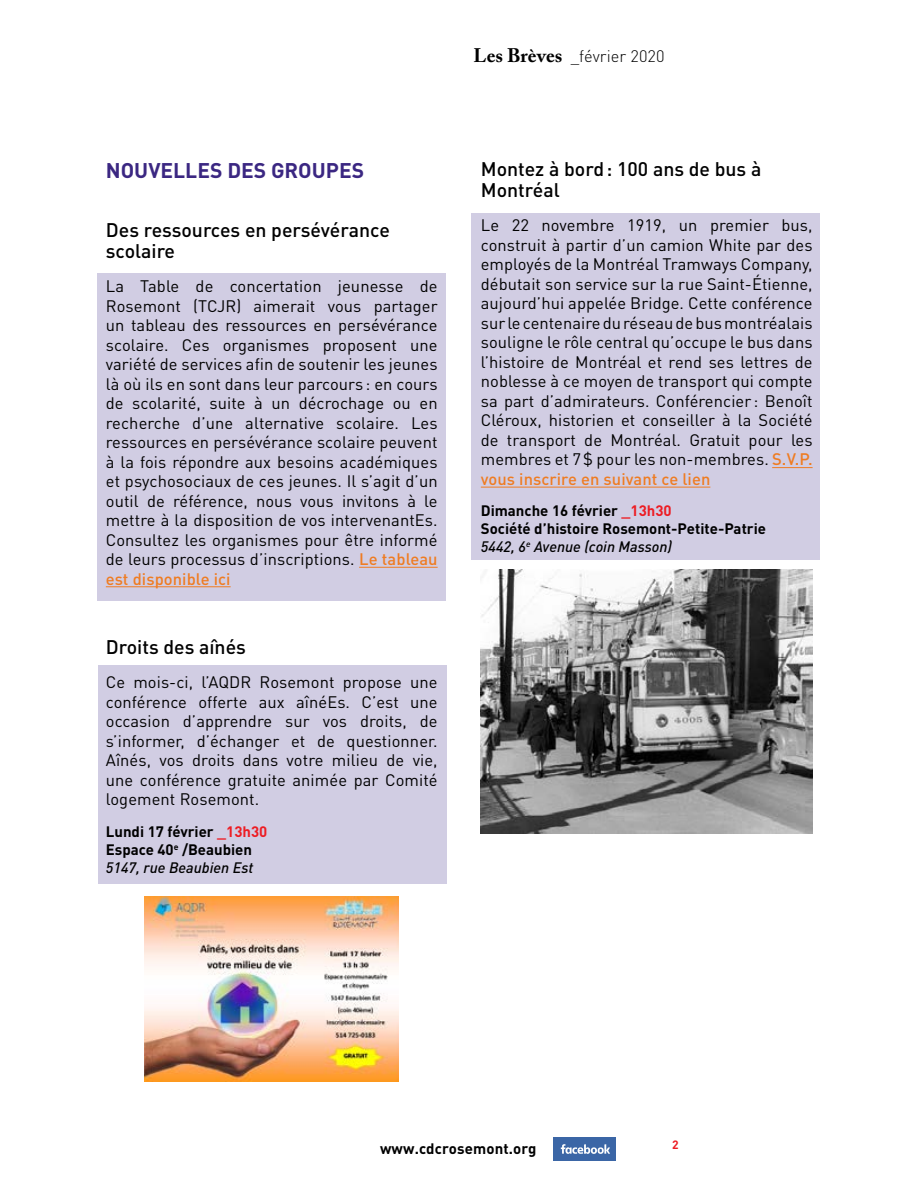
<style>
.page{position:relative;width:918px;height:1188px;background:#fff}
.page>*{position:absolute;margin:0;border:0;box-sizing:border-box;transform-origin:0 0}
.t1{font:700 21px "DIN Pro";color:#3b2782}
.t2{font:500 19.5px/21px "DIN";color:#000}
.t3{font:16.5px/19.5px "DIN Pro";letter-spacing:.005em;color:#000;text-align:justify}
.t4{font:300 16.5px "DIN Pro";letter-spacing:.005em;color:#000}
.t5{font:700 15px/18px "DIN Pro";color:#000}
.t6{font:700 12px "DIN Pro";color:#ed1d24}
.s1{font-family:"Adobe Caslon Pro";font-weight:700;font-size:19.5px}
.s2{font-weight:500;color:#ef7c22}
.s3{color:#ed1d24}
.s4{font-weight:500;font-style:italic}
</style>
<div class="page">
<div style="left:554px;top:1137px;width:62px;height:24px;background:#3b66a6"></div>
<svg style="left:561px;top:1144px;width:49px;height:10px"></svg>
<div style="left:98px;top:665px;width:349px;height:218px;background:#d1cde3"></div>
<div style="left:471px;top:213px;width:349px;height:346px;background:#d1cde3"></div>
<div style="left:98px;top:273px;width:348px;height:327px;background:#d1cde3"></div>
<hr style="left:359px;top:567px;width:79px;height:1px;background:#ef7c22">
<hr style="left:106px;top:586px;width:125px;height:1px;background:#ef7c22">
<hr style="left:772px;top:467px;width:41px;height:1px;background:#ef7c22">
<hr style="left:481px;top:487px;width:229px;height:1px;background:#ef7c22">
<img style="left:481px;top:569px;width:332px;height:265px">
<img style="left:145px;top:896px;width:254px;height:185px">
<p class="t4" style="left:473px;top:45px;width:193px"><span class="s1">Les Brèves</span> _février 2020</p>
<p class="t1" style="left:106px;top:156px;width:260px">NOUVELLES DES GROUPES</p>
<p class="t2" style="left:106px;top:218px;width:286px">Des ressources en persévérance scolaire</p>
<p class="t3" style="left:106px;top:276px;width:333px">La Table de concertation jeunesse de Rosemont (TCJR) aimerait vous partager un tableau des ressources en persévérance scolaire. Ces organismes proposent une variété de services afin de soutenir les jeunes là où ils en sont dans leur parcours : en cours de scolarité, suite à un décrochage ou en recherche d’une alternative scolaire. Les ressources en persévérance scolaire peuvent à la fois répondre aux besoins académiques et psychosociaux de ces jeunes. Il s’agit d’un outil de référence, nous vous invitons à le mettre à la disposition de vos intervenantEs.<br>Consultez les organismes pour être informé de leurs processus d’inscriptions. <span class="s2">Le tableau est disponible ici</span></p>
<p class="t2" style="left:106px;top:635px;width:142px">Droits des aînés</p>
<p class="t3" style="left:106px;top:672px;width:333px">Ce mois-ci, l’AQDR Rosemont propose une conférence offerte aux aînéEs. C’est une occasion d’apprendre sur vos droits, de s’informer, d’échanger et de questionner.<br>Aînés, vos droits dans votre milieu de vie, une conférence gratuite animée par Comité logement Rosemont.</p>
<p class="t5" style="left:106px;top:822px;width:163px">Lundi 17 février <span class="s3">_13h30<br></span>Espace 40<sup>e</sup> /Beaubien<br><span class="s4">5147, rue Beaubien Est</span></p>
<p class="t2" style="left:481px;top:158px;width:282px">Montez à bord: 100 ans de bus à<br>Montréal</p>
<p class="t3" style="left:481px;top:215px;width:333px">Le 22 novembre 1919, un premier bus, construit à partir d’un camion White par des employés de la Montréal Tramways Company, débutait son service sur la rue Saint-Étienne, aujourd’hui appelée Bridge. Cette conférence sur le centenaire du réseau de bus montréalais souligne le rôle central qu’occupe le bus dans l’histoire de Montréal et rend ses lettres de noblesse à ce moyen de transport qui compte sa part d’admirateurs. Conférencier : Benoît Cléroux, historien et conseiller à la Société de transport de Montréal. Gratuit pour les membres et 7$ pour les non-membres. <span class="s2">S.V.P. vous inscrire en suivant ce lien</span></p>
<p class="t5" style="left:481px;top:501px;width:287px">Dimanche 16 février <span class="s3">_13h30<br></span>Société d’histoire Rosemont-Petite-Patrie<br><span class="s4">5442, 6</span><sup>e</sup> <span class="s4">Avenue (coin Masson)</span></p>
<p class="t5" style="left:380px;top:1139px;width:158px">www.cdcrosemont.org</p>
<p class="t6" style="left:672px;top:1137px;width:8px">2</p>
</div>
